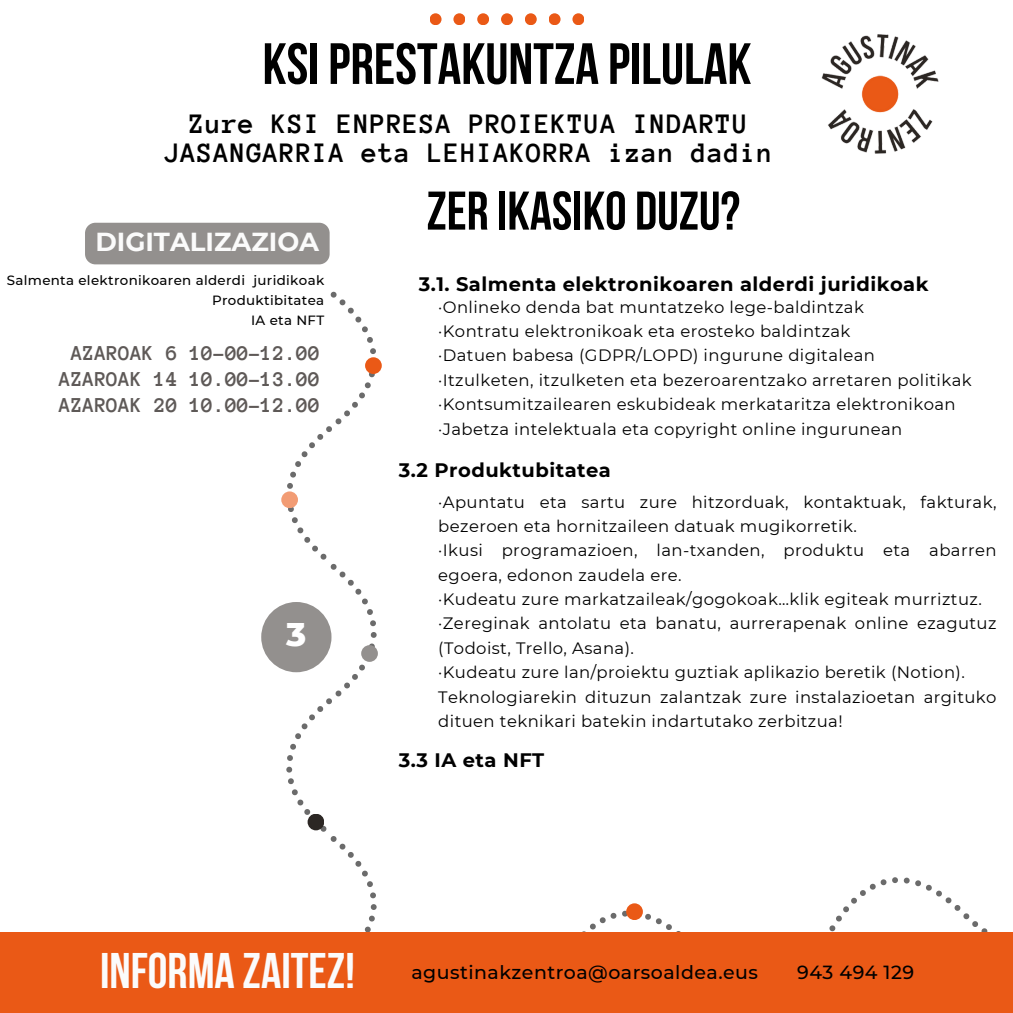
<style>
.page{position:relative;width:1013px;height:1013px;background:#fff}
.page>*{position:absolute;margin:0;border:0;box-sizing:border-box;transform-origin:0 0}
.t1{font:700 58px "Bebas Neue";color:#000}
.t2{font:700 54.38px "Bebas Neue";color:#000}
.t3{font:700 49.88px "Bebas Neue";color:#fbfbfb}
.t4{font:800 33.5px "Montserrat";color:#fff}
.t5{font:700 28.88px/29px "Anonymous Pro";letter-spacing:.025em;color:#000;text-align:center}
.t6{font:700 26px "Montserrat";color:#fbfbfb}
.t7{font:700 21.75px/26.2px "Anonymous Pro";color:#5e5957;text-align:center}
.t8{font:700 19.5px "Montserrat";letter-spacing:.025em;color:#000}
.t9{font:500 19px "Montserrat";letter-spacing:.025em;color:#000}
.t10{font:16.5px/24.4px "Montserrat";letter-spacing:.025em;color:#000}
.t11{font:500 13.38px "Montserrat";letter-spacing:.025em;color:#000}
</style>
<div class="page">
<svg style="left:261px;top:292px;width:727px;height:640px"></svg>
<div style="left:365px;top:357px;width:17px;height:17px;background:#ea5916;border-radius:50%"></div>
<div style="left:361px;top:645px;width:17px;height:17px;background:#93908e;border-radius:50%"></div>
<div style="left:281px;top:491px;width:17px;height:17px;background:#f29c74;border-radius:50%"></div>
<div style="left:307px;top:813px;width:17px;height:17px;background:#2c2724;border-radius:50%"></div>
<div style="left:626px;top:903px;width:17px;height:17px;background:#ea5916;border-radius:50%"></div>
<div style="left:429px;top:13px;width:12px;height:12px;background:#ea5916;border-radius:50%"></div>
<div style="left:453px;top:13px;width:12px;height:12px;background:#ea5916;border-radius:50%"></div>
<div style="left:477px;top:13px;width:12px;height:12px;background:#ea5916;border-radius:50%"></div>
<div style="left:501px;top:13px;width:12px;height:12px;background:#ea5916;border-radius:50%"></div>
<div style="left:525px;top:13px;width:11px;height:12px;background:#ea5916;border-radius:50%"></div>
<div style="left:548px;top:13px;width:12px;height:12px;background:#ea5916;border-radius:50%"></div>
<div style="left:572px;top:13px;width:12px;height:12px;background:#ea5916;border-radius:50%"></div>
<img style="left:821px;top:34px;width:118px;height:120px">
<div style="left:0;top:932px;width:1012px;height:80px;background:#ea5916"></div>
<div style="left:261px;top:602px;width:70px;height:70px;background:#93908e;border-radius:50%"></div>
<div style="left:85px;top:223px;width:244px;height:41px;background:#93908e"></div>
<h4 class="t1" style="left:262px;top:40px;width:490px">KSI PRESTAKUNTZA PILULAK</h4>
<h1 class="t5" style="left:164px;top:109px;width:610px">Zure KSI ENPRESA PROIEKTUA INDARTU<br>JASANGARRIA eta LEHIAKORRA izan dadin</h1>
<p class="t6" style="left:95px;top:226px;width:225px">DIGITALIZAZIOA</p>
<h5 class="t11" style="left:7px;top:272px;width:319px">Salmenta elektronikoaren alderdi juridikoak</h5>
<h6 class="t11" style="left:212px;top:292px;width:114px">Produktibitatea</h6>
<p class="t11" style="left:251px;top:312px;width:75px">IA eta NFT</p>
<p class="t7" style="left:59px;top:339px;width:263px">AZAROAK 6 10-00-12.00<br>AZAROAK 14 10.00-13.00<br>AZAROAK 20 10.00-12.00</p>
<p class="t4" style="left:286px;top:613px;width:22px">3</p>
<h1 class="t2" style="left:426px;top:189px;width:315px">ZER IKASIKO DUZU?</h1>
<p class="t8" style="left:419px;top:272px;width:511px">3.1. Salmenta elektronikoaren alderdi juridikoak</p>
<p class="t10" style="left:438px;top:294px;width:427px">·Onlineko denda bat muntatzeko lege-baldintzak</p>
<p class="t10" style="left:438px;top:319px;width:414px">·Kontratu elektronikoak eta erosteko baldintzak</p>
<p class="t10" style="left:438px;top:343px;width:438px">·Datuen babesa (GDPR/LOPD) ingurune digitalean</p>
<p class="t10" style="left:438px;top:368px;width:535px">·Itzulketen, itzulketen eta bezeroarentzako arretaren politikak</p>
<p class="t10" style="left:438px;top:392px;width:519px">·Kontsumitzailearen eskubideak merkataritza elektronikoan</p>
<p class="t10" style="left:438px;top:416px;width:465px">·Jabetza intelektuala eta copyright online ingurunean</p>
<p class="t8" style="left:399px;top:457px;width:213px">3.2 Produktubitatea</p>
<p class="t10" style="left:438px;top:489px;width:559px">·Apuntatu eta sartu zure hitzorduak, kontaktuak, fakturak, bezeroen eta hornitzaileen datuak mugikorretik.</p>
<p class="t10" style="left:438px;top:538px;width:559px">·Ikusi programazioen, lan-txanden, produktu eta abarren egoera, edonon zaudela ere.</p>
<p class="t10" style="left:438px;top:587px;width:545px">·Kudeatu zure markatzaileak/gogokoak…klik egiteak murriztuz.</p>
<h6 class="t10" style="left:438px;top:611px;width:559px">·Zereginak antolatu eta banatu, aurrerapenak online ezagutuz (Todoist, Trello, Asana).</h6>
<h2 class="t10" style="left:438px;top:660px;width:528px">·Kudeatu zure lan/proiektu guztiak aplikazio beretik (Notion).</h2>
<h6 class="t10" style="left:438px;top:684px;width:559px">Teknologiarekin dituzun zalantzak zure instalazioetan argituko dituen teknikari batekin indartutako zerbitzua!</h6>
<h6 class="t8" style="left:399px;top:748px;width:147px">3.3 IA eta NFT</h6>
<p class="t3" style="left:100px;top:950px;width:256px">INFORMA ZAITEZ!</p>
<h3 class="t9" style="left:411px;top:960px;width:348px">agustinakzentroa@oarsoaldea.eus</h3>
<h6 class="t9" style="left:797px;top:960px;width:118px">943 494 129</h6>
</div>
